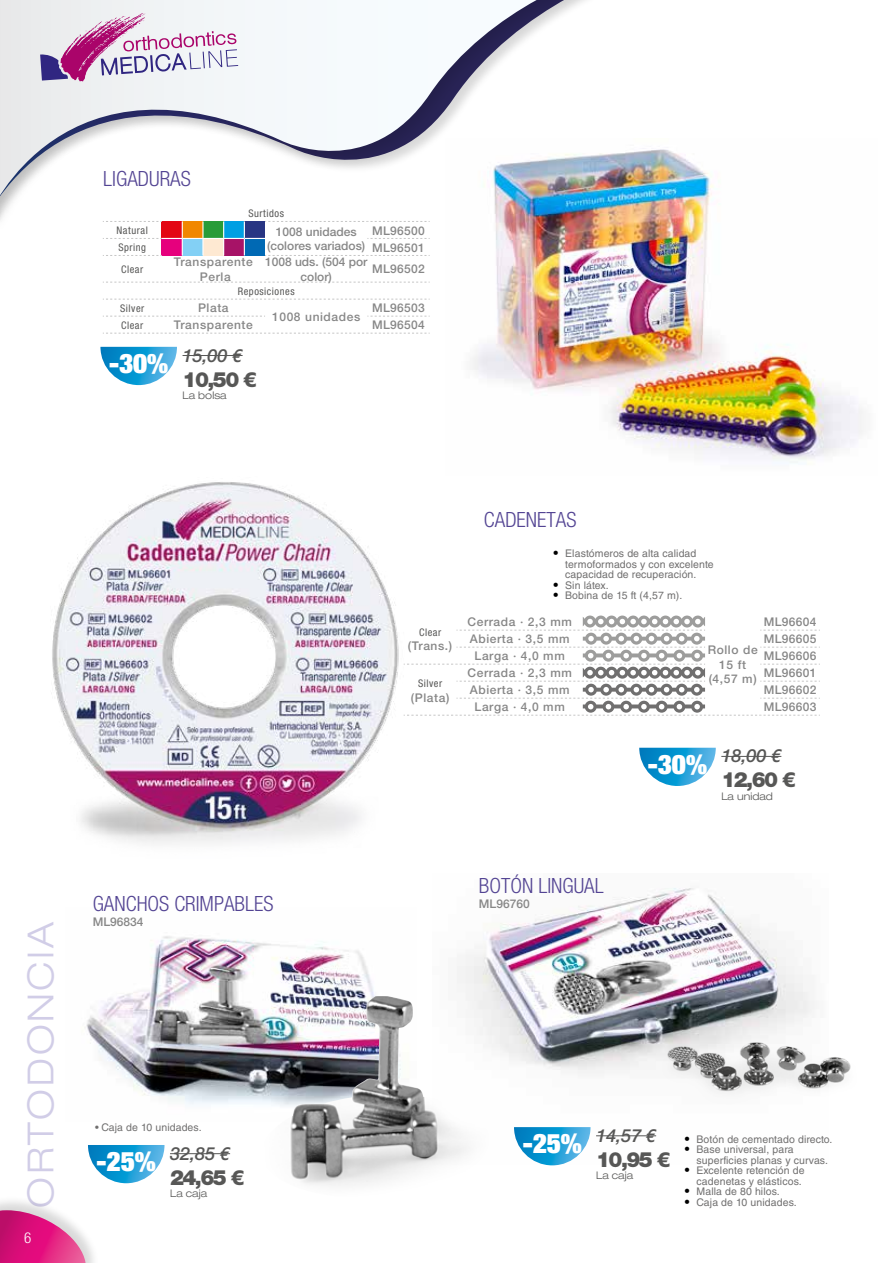
<style>
.page{position:relative;width:893px;height:1263px;background:#fff}
.page>*{position:absolute;margin:0;border:0;box-sizing:border-box;transform-origin:0 0}
.t1{font:300 expanded 36px "Helvetica Neue";letter-spacing:.075em;color:#d1cde7}
.t2{font:300 condensed 21px "Helvetica Neue";color:#534493}
.t3{font:900 21px "Helvetica Neue";letter-spacing:-.075em;color:#575756}
.t4{font:italic 500 18px "Helvetica Neue";color:#575756}
.t5{font:300 condensed 15px "Helvetica Neue";color:#fff}
.t6{font:500 12px "Helvetica Neue";letter-spacing:.025em;color:#878787}
.t7{font:500 12px/14.4px "Helvetica Neue";letter-spacing:.05em;color:#878787;text-align:center}
.t8{font:500 12px/14.4px "Helvetica Neue";color:#878787;text-align:center}
.t9{font:10.5px/10.5px "Helvetica LT Std";letter-spacing:.01em;color:#706f6f}
.t10{font:condensed 10.5px "Helvetica Neue";letter-spacing:.05em;color:#575756}
.t11{font:300 expanded 10.5px "Helvetica Neue";letter-spacing:.005em;color:#575756}
.s1{font-weight:900;font-style:normal;font-stretch:expanded;font-size:27px;color:#fff}
.s2{font-family:"Calibri";font-size:13.5px;color:#000}
</style>
<div class="page">
<div style="left:0;top:1195px;width:99px;height:68px;background:#000;opacity:.15"></div>
<svg style="left:0;top:1210px;width:92px;height:53px"></svg>
<svg style="left:0;top:0;width:585px;height:212px"></svg>
<div style="left:0;top:202px;width:5px;height:62px;background:#000;opacity:.15"></div>
<svg style="left:0;top:193px;width:2px;height:58px"></svg>
<svg style="left:40px;top:13px;width:198px;height:68px"></svg>
<img style="left:457px;top:888px;width:358px;height:249px">
<img style="left:650px;top:1022px;width:201px;height:88px">
<svg style="left:433px;top:615px;width:387px;height:101px"></svg>
<svg style="left:639px;top:748px;width:77px;height:38px"></svg>
<hr style="left:721px;top:756px;width:60px;height:1px;background:#575756">
<svg style="left:103px;top:221px;width:327px;height:35px"></svg>
<svg style="left:103px;top:282px;width:327px;height:1px"></svg>
<svg style="left:103px;top:299px;width:327px;height:1px"></svg>
<svg style="left:103px;top:316px;width:162px;height:1px"></svg>
<svg style="left:367px;top:316px;width:63px;height:1px"></svg>
<svg style="left:103px;top:333px;width:327px;height:1px"></svg>
<svg style="left:100px;top:347px;width:77px;height:38px"></svg>
<hr style="left:183px;top:355px;width:60px;height:1px;background:#575756">
<svg style="left:514px;top:1127px;width:77px;height:38px"></svg>
<hr style="left:596px;top:1135px;width:60px;height:1px;background:#575756">
<img style="left:84px;top:936px;width:291px;height:169px">
<img style="left:262px;top:996px;width:228px;height:190px">
<svg style="left:88px;top:1145px;width:77px;height:38px"></svg>
<hr style="left:170px;top:1153px;width:60px;height:1px;background:#575756">
<img style="left:52px;top:482px;width:379px;height:362px">
<img style="left:446px;top:138px;width:417px;height:325px">
<h2 class="t2" style="left:103px;top:166px;width:89px">LIGADURAS</h2>
<p class="t10" style="left:248px;top:207px;width:37px">Surtidos</p>
<p class="t10" style="left:117px;top:224px;width:33px">Natural</p>
<p class="t8" style="left:267px;top:224px;width:100px">1008 unidades (colores variados)</p>
<p class="t6" style="left:372px;top:223px;width:54px">ML96500</p>
<p class="t10" style="left:118px;top:241px;width:29px">Spring</p>
<p class="t6" style="left:372px;top:240px;width:54px">ML96501</p>
<p class="t10" style="left:121px;top:263px;width:24px">Clear</p>
<p class="t7" style="left:174px;top:255px;width:80px">Transparente<br>Perla</p>
<p class="t8" style="left:265px;top:255px;width:104px">1008 uds. (504 por color)</p>
<p class="t6" style="left:372px;top:262px;width:54px">ML96502</p>
<p class="t10" style="left:238px;top:285px;width:58px">Reposiciones</p>
<p class="t10" style="left:120px;top:302px;width:26px">Silver</p>
<p class="t6" style="left:198px;top:301px;width:32px">Plata</p>
<p class="t7" style="left:272px;top:309px;width:90px">1008 unidades</p>
<p class="t6" style="left:372px;top:301px;width:54px">ML96503</p>
<p class="t10" style="left:121px;top:319px;width:24px">Clear</p>
<p class="t7" style="left:174px;top:318px;width:80px">Transparente</p>
<p class="t6" style="left:372px;top:318px;width:54px">ML96504</p>
<h3 class="t4" style="left:109px;top:344px;width:135px"><span class="s1">-30%</span> 15,00 €</h3>
<h2 class="t3" style="left:183px;top:367px;width:76px">10,50 €</h2>
<p class="t11" style="left:183px;top:389px;width:46px">La bolsa</p>
<h1 class="t1" style="left:19px;top:1208px;width:288px;rotate:-90deg">ORTODONCIA</h1>
<h3 class="t5" style="left:24px;top:1229px;width:9px">6</h3>
<p class="t10" style="left:419px;top:626px;width:24px">Clear</p>
<p class="t6" style="left:408px;top:639px;width:46px">(Trans.)</p>
<p class="t10" style="left:418px;top:677px;width:26px">Silver</p>
<p class="t6" style="left:411px;top:690px;width:40px">(Plata)</p>
<h2 class="t2" style="left:484px;top:508px;width:94px">CADENETAS</h2>
<p class="t9" style="left:565px;top:548px;width:150px;text-indent:-13px"><span class="s2">•</span> Elastómeros de alta calidad termoformados y con excelente capacidad de recuperación.</p>
<p class="t9" style="left:552px;top:580px;width:58px"><span class="s2">•</span> Sin látex.</p>
<p class="t9" style="left:552px;top:590px;width:132px"><span class="s2">•</span> Bobina de 15 ft (4,57 m).</p>
<p class="t7" style="left:467px;top:615px;width:106px">Cerrada · 2,3 mm</p>
<p class="t6" style="left:764px;top:615px;width:54px">ML96604</p>
<p class="t7" style="left:470px;top:632px;width:101px">Abierta · 3,5 mm</p>
<p class="t6" style="left:764px;top:632px;width:54px">ML96605</p>
<p class="t6" style="left:474px;top:649px;width:92px">Larga · 4,0 mm</p>
<p class="t6" style="left:764px;top:649px;width:54px">ML96606</p>
<p class="t7" style="left:708px;top:643px;width:52px">Rollo de<br>15 ft (4,57 m)</p>
<p class="t7" style="left:467px;top:666px;width:106px">Cerrada · 2,3 mm</p>
<p class="t6" style="left:764px;top:666px;width:54px">ML96601</p>
<p class="t7" style="left:470px;top:683px;width:101px">Abierta · 3,5 mm</p>
<p class="t6" style="left:764px;top:683px;width:54px">ML96602</p>
<p class="t6" style="left:474px;top:700px;width:92px">Larga · 4,0 mm</p>
<p class="t6" style="left:764px;top:700px;width:54px">ML96603</p>
<h3 class="t4" style="left:648px;top:745px;width:135px"><span class="s1">-30%</span> 18,00 €</h3>
<h2 class="t3" style="left:721px;top:767px;width:76px">12,60 €</h2>
<p class="t11" style="left:721px;top:790px;width:53px">La unidad</p>
<h2 class="t2" style="left:479px;top:873px;width:126px">BOTÓN LINGUAL</h2>
<h2 class="t2" style="left:93px;top:891px;width:182px">GANCHOS CRIMPABLES</h2>
<p class="t8" style="left:479px;top:896px;width:52px">ML96760</p>
<p class="t8" style="left:93px;top:914px;width:52px">ML96834</p>
<p class="t9" style="left:95px;top:1122px;width:108px">• Caja de 10 unidades.</p>
<h3 class="t4" style="left:97px;top:1142px;width:135px"><span class="s1">-25%</span> 32,85 €</h3>
<h2 class="t3" style="left:170px;top:1165px;width:76px">24,65 €</h2>
<p class="t11" style="left:170px;top:1187px;width:39px">La caja</p>
<h3 class="t4" style="left:523px;top:1125px;width:135px"><span class="s1">-25%</span> 14,57 €</h3>
<h2 class="t3" style="left:596px;top:1147px;width:76px">10,95 €</h2>
<p class="t11" style="left:596px;top:1169px;width:39px">La caja</p>
<p class="t9" style="left:684px;top:1134px;width:150px"><span class="s2">•</span> Botón de cementado directo.</p>
<p class="t9" style="left:696px;top:1144px;width:133px;text-indent:-13px"><span class="s2">•</span> Base universal, para superficies planas y curvas.</p>
<p class="t9" style="left:684px;top:1165px;width:122px;text-align:right"><span class="s2">•</span> Excelente retención de cadenetas y elásticos.</p>
<p class="t9" style="left:684px;top:1186px;width:98px"><span class="s2">•</span> Malla de 80 hilos.</p>
<p class="t9" style="left:684px;top:1197px;width:114px"><span class="s2">•</span> Caja de 10 unidades.</p>
</div>
